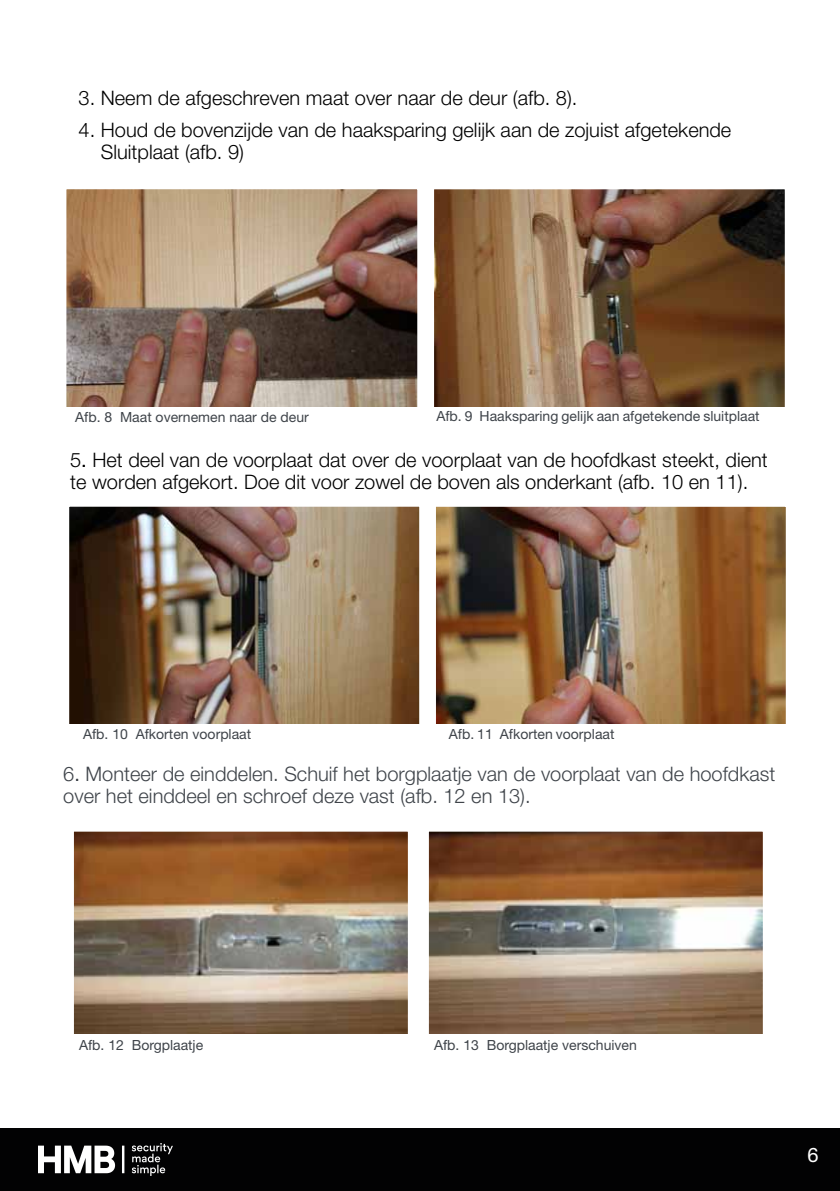
<style>
.page{position:relative;width:840px;height:1191px;background:#fff}
.page>*{position:absolute;margin:0;border:0;box-sizing:border-box;transform-origin:0 0}
.t1{font:300 20px/22.6px "Helvetica Neue LT Std";color:#000}
.t2{font:300 20px/22.6px "Helvetica Neue LT Std";color:#3f444a}
.t3{font:20px "Helvetica Neue LT Std";color:#fff}
.t4{font:14px "Helvetica Neue LT Std";color:#3f444a}
</style>
<div class="page">
<div style="left:0;top:1128px;width:839px;height:63px;background:#020203"></div>
<img style="left:38px;top:1143px;width:134px;height:32px">
<img style="left:67px;top:190px;width:349px;height:217px">
<div style="left:64px;top:187px;width:355px;height:235px;border:2px solid #fff"></div>
<div style="left:64px;top:407px;width:355px;height:15px;background:#fff"></div>
<img style="left:434px;top:190px;width:349px;height:217px">
<div style="left:431px;top:187px;width:355px;height:235px;border:2px solid #fff"></div>
<div style="left:431px;top:407px;width:355px;height:15px;background:#fff"></div>
<img style="left:70px;top:507px;width:348px;height:217px">
<div style="left:67px;top:504px;width:354px;height:234px;border:2px solid #fff"></div>
<div style="left:67px;top:724px;width:354px;height:14px;background:#fff"></div>
<img style="left:436px;top:507px;width:348px;height:217px">
<div style="left:433px;top:504px;width:354px;height:234px;border:2px solid #fff"></div>
<div style="left:433px;top:724px;width:354px;height:14px;background:#fff"></div>
<img style="left:75px;top:832px;width:331px;height:202px">
<div style="left:72px;top:829px;width:337px;height:227px;border:2px solid #fff"></div>
<div style="left:72px;top:1034px;width:337px;height:22px;background:#fff"></div>
<img style="left:429px;top:832px;width:332px;height:202px">
<div style="left:426px;top:829px;width:338px;height:227px;border:2px solid #fff"></div>
<div style="left:426px;top:1034px;width:338px;height:22px;background:#fff"></div>
<p class="t1" style="left:78px;top:86px;width:500px">3. Neem de afgeschreven maat over naar de deur (afb. 8).</p>
<p class="t1" style="left:101px;top:118px;width:631px;text-indent:-22px">4. Houd de bovenzijde van de haaksparing gelijk aan de zojuist afgetekende<br>Sluitplaat (afb. 9)</p>
<p class="t4" style="left:75px;top:408px;width:235px">Afb. 8 Maat overnemen naar de deur</p>
<p class="t4" style="left:436px;top:408px;width:324px">Afb. 9 Haaksparing gelijk aan afgetekende sluitplaat</p>
<p class="t1" style="left:70px;top:448px;width:698px">5. Het deel van de voorplaat dat over de voorplaat van de hoofdkast steekt, dient te worden afgekort. Doe dit voor zowel de boven als onderkant (afb. 10 en 11).</p>
<p class="t4" style="left:83px;top:725px;width:170px">Afb. 10 Afkorten voorplaat</p>
<p class="t4" style="left:448px;top:725px;width:167px">Afb. 11 Afkorten voorplaat</p>
<p class="t2" style="left:63px;top:762px;width:713px">6. Monteer de einddelen. Schuif het borgplaatje van de voorplaat van de hoofdkast over het einddeel en schroef deze vast (afb. 12 en 13).</p>
<p class="t4" style="left:79px;top:1036px;width:126px">Afb. 12 Borgplaatje</p>
<p class="t4" style="left:434px;top:1036px;width:204px">Afb. 13 Borgplaatje verschuiven</p>
<p class="t3" style="left:807px;top:1143px;width:13px">6</p>
</div>
